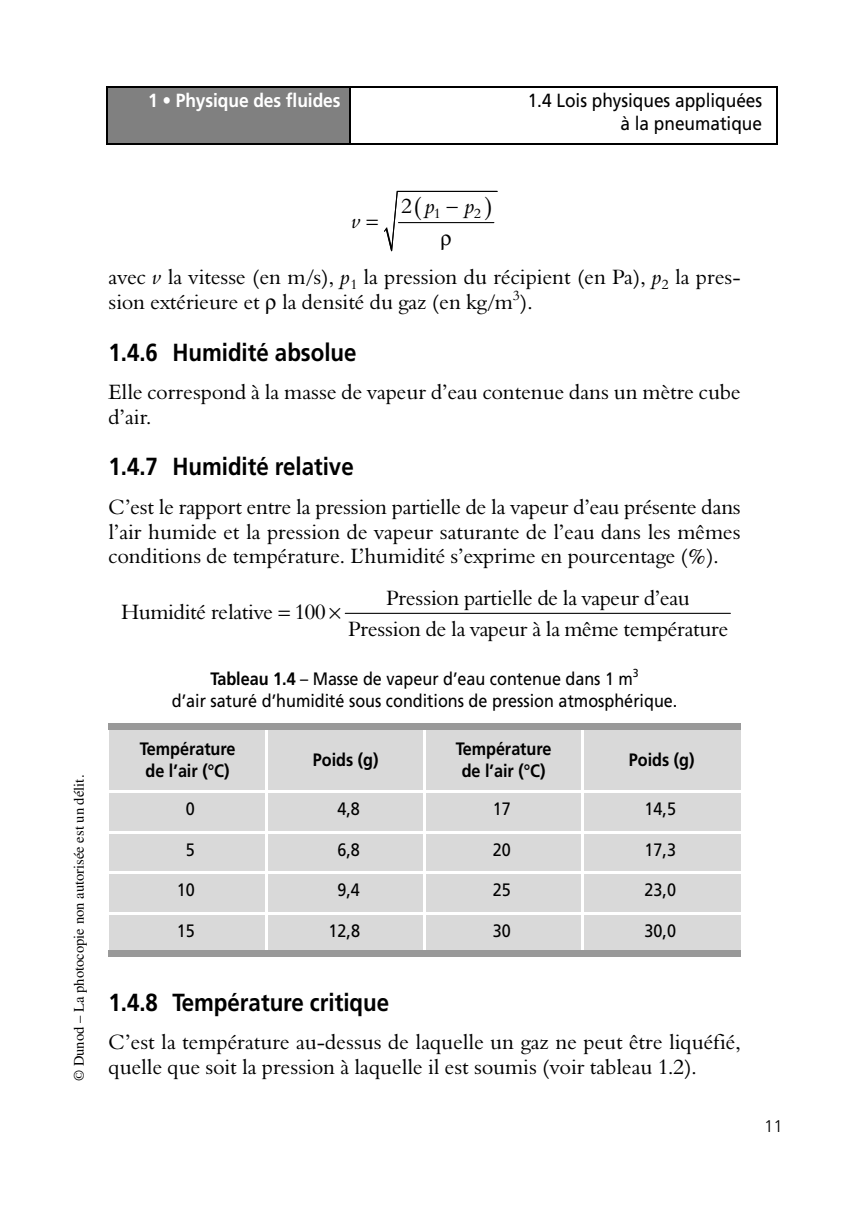
<style>
.page{position:relative;width:862px;height:1212px;background:#fff}
.page>*{position:absolute;margin:0;border:0;box-sizing:border-box;transform-origin:0 0}
.t1{font:700 24.75px "Frutiger";color:#000;scale:.9 1}
.t2{font:21.38px/24.8px "Aldine 401 BT Roman A";color:#000}
.t3{font:21.15px "Aldine 401 BT Roman A";color:#000}
.t4{font:21.15px "Aldine 401 BT Italic A";color:#000}
.t5{font:19.12px/22.5px "Frutiger";color:#000;text-align:right;scale:.91 1}
.t6{font:700 19.12px "Frutiger";letter-spacing:-.005em;color:#fff;scale:.91 1}
.t7{font:18px/22.5px "Frutiger";color:#000;text-align:center;scale:.9 1}
.t8{font:700 18px/22.5px "Frutiger";letter-spacing:-.005em;color:#000;text-align:center;scale:.9 1}
.t9{font:300 16.88px "Frutiger";color:#000}
.t10{font:14.62px "Times";color:#000}
.t11{font:13.72px "Aldine 401 BT Roman A";color:#000}
.s1{font-family:"Aldine 401 BT Italic A"}
.s2{font-weight:700}
</style>
<div class="page">
<hr style="left:349px;top:86px;width:428px;height:1px;background:#000">
<hr style="left:776px;top:87px;width:1px;height:58px;background:#000">
<hr style="left:349px;top:143px;width:428px;height:2px;background:#000">
<div style="left:107px;top:87px;width:242px;height:57px;background:#808080"></div>
<hr style="left:107px;top:86px;width:243px;height:1px;background:#000">
<hr style="left:349px;top:87px;width:1px;height:58px;background:#000">
<hr style="left:106px;top:143px;width:243px;height:2px;background:#000">
<hr style="left:106px;top:86px;width:2px;height:58px;background:#000">
<div style="left:108px;top:727px;width:158px;height:65px;background:#d9d9d9"></div>
<div style="left:266px;top:727px;width:158px;height:65px;background:#d9d9d9"></div>
<div style="left:424px;top:727px;width:158px;height:65px;background:#d9d9d9"></div>
<div style="left:582px;top:727px;width:158px;height:65px;background:#d9d9d9"></div>
<div style="left:108px;top:792px;width:158px;height:40px;background:#d9d9d9"></div>
<div style="left:266px;top:792px;width:158px;height:40px;background:#d9d9d9"></div>
<div style="left:424px;top:792px;width:158px;height:40px;background:#d9d9d9"></div>
<div style="left:582px;top:792px;width:158px;height:40px;background:#d9d9d9"></div>
<div style="left:108px;top:832px;width:158px;height:41px;background:#d9d9d9"></div>
<div style="left:266px;top:832px;width:158px;height:41px;background:#d9d9d9"></div>
<div style="left:424px;top:832px;width:158px;height:41px;background:#d9d9d9"></div>
<div style="left:582px;top:832px;width:158px;height:41px;background:#d9d9d9"></div>
<div style="left:108px;top:873px;width:158px;height:40px;background:#d9d9d9"></div>
<div style="left:266px;top:873px;width:158px;height:40px;background:#d9d9d9"></div>
<div style="left:424px;top:873px;width:158px;height:40px;background:#d9d9d9"></div>
<div style="left:582px;top:873px;width:158px;height:40px;background:#d9d9d9"></div>
<div style="left:108px;top:913px;width:158px;height:41px;background:#d9d9d9"></div>
<div style="left:266px;top:913px;width:158px;height:41px;background:#d9d9d9"></div>
<div style="left:424px;top:913px;width:158px;height:41px;background:#d9d9d9"></div>
<div style="left:582px;top:913px;width:158px;height:41px;background:#d9d9d9"></div>
<hr style="left:265px;top:723px;width:2px;height:234px;background:#fff">
<hr style="left:423px;top:723px;width:2px;height:234px;background:#fff">
<hr style="left:581px;top:723px;width:2px;height:234px;background:#fff">
<div style="left:108px;top:723px;width:632px;height:7px;background:#999"></div>
<hr style="left:108px;top:791px;width:632px;height:2px;background:#fff">
<hr style="left:108px;top:831px;width:632px;height:2px;background:#fff">
<hr style="left:108px;top:872px;width:632px;height:2px;background:#fff">
<hr style="left:108px;top:912px;width:632px;height:2px;background:#fff">
<div style="left:108px;top:950px;width:632px;height:7px;background:#999"></div>
<hr style="left:345px;top:613px;width:385px;height:1px;background:#000">
<svg style="left:384px;top:191px;width:113px;height:61px"></svg>
<p class="t6" style="left:148px;top:93px;width:213px">1 • Physique des fluides</p>
<p class="t5" style="left:527px;top:91px;width:259px">1.4 Lois physiques appliquées à la pneumatique</p>
<p class="t10" style="left:74px;top:1081px;width:308px;rotate:-90deg">© Dunod – La photocopie non autorisée est un délit.</p>
<p class="t4" style="left:351px;top:213px;width:10px">v</p>
<p class="t3" style="left:401px;top:198px;width:75px">2 <sub>1</sub> − <span class="s1">p</span></p>
<p class="t11" style="left:474px;top:208px;width:8px">2</p>
<p class="t4" style="left:425px;top:198px;width:11px">p</p>
<p class="t2" style="left:108px;top:266px;width:633px">avec <span class="s1">v</span> la vitesse (en m/s), <span class="s1">p</span><sub>1</sub> la pression du récipient (en Pa), <span class="s1">p</span><sub>2</sub> la pres&shy;sion extérieure et la densité du gaz (en kg/m<sup>3</sup>).</p>
<p class="t1" style="left:108px;top:342px;width:277px">1.4.6 Humidité absolue</p>
<p class="t2" style="left:108px;top:381px;width:633px">Elle correspond à la masse de vapeur d’eau contenue dans un mètre cube d’air.</p>
<p class="t1" style="left:108px;top:457px;width:274px">1.4.7 Humidité relative</p>
<p class="t2" style="left:108px;top:496px;width:633px;text-align:justify">C’est le rapport entre la pression partielle de la vapeur d’eau présente dans l’air humide et la pression de vapeur saturante de l’eau dans les mêmes conditions de température. L’humidité s’exprime en pourcentage ( ).</p>
<p class="t2" style="left:121px;top:601px;width:206px">Humidité relative 100</p>
<p class="t2" style="left:386px;top:588px;width:305px">Pression partielle de la vapeur d’eau</p>
<p class="t2" style="left:348px;top:618px;width:381px">Pression de la vapeur à la même température</p>
<p class="t7" style="left:172px;top:668px;width:563px"><span class="s2">Tableau 1.4</span> – Masse de vapeur d’eau contenue dans 1 m<sup>3<br></sup>d’air saturé d’humidité sous conditions de pression atmosphérique.</p>
<p class="t8" style="left:140px;top:738px;width:108px">Température de l’air (°C)</p>
<p class="t8" style="left:312px;top:749px;width:74px">Poids (g)</p>
<p class="t8" style="left:455px;top:738px;width:108px">Température de l’air (°C)</p>
<p class="t8" style="left:628px;top:749px;width:74px">Poids (g)</p>
<p class="t7" style="left:186px;top:799px;width:12px">0</p>
<p class="t7" style="left:337px;top:799px;width:27px">4,8</p>
<p class="t7" style="left:492px;top:799px;width:22px">17</p>
<p class="t7" style="left:644px;top:799px;width:37px">14,5</p>
<p class="t7" style="left:186px;top:840px;width:12px">5</p>
<p class="t7" style="left:337px;top:840px;width:27px">6,8</p>
<p class="t7" style="left:492px;top:840px;width:22px">20</p>
<p class="t7" style="left:644px;top:840px;width:37px">17,3</p>
<p class="t7" style="left:177px;top:880px;width:22px">10</p>
<p class="t7" style="left:337px;top:880px;width:27px">9,4</p>
<p class="t7" style="left:492px;top:880px;width:22px">25</p>
<p class="t7" style="left:644px;top:880px;width:37px">23,0</p>
<p class="t7" style="left:177px;top:921px;width:22px">15</p>
<p class="t7" style="left:328px;top:921px;width:37px">12,8</p>
<p class="t7" style="left:492px;top:921px;width:22px">30</p>
<p class="t7" style="left:644px;top:921px;width:37px">30,0</p>
<p class="t1" style="left:108px;top:992px;width:313px">1.4.8 Température critique</p>
<p class="t2" style="left:108px;top:1032px;width:633px">C’est la température au-dessus de laquelle un gaz ne peut être liquéfié, quelle que soit la pression à laquelle il est soumis (voir tableau 1.2).</p>
<p class="t9" style="left:763px;top:1119px;width:20px">11</p>
</div>
